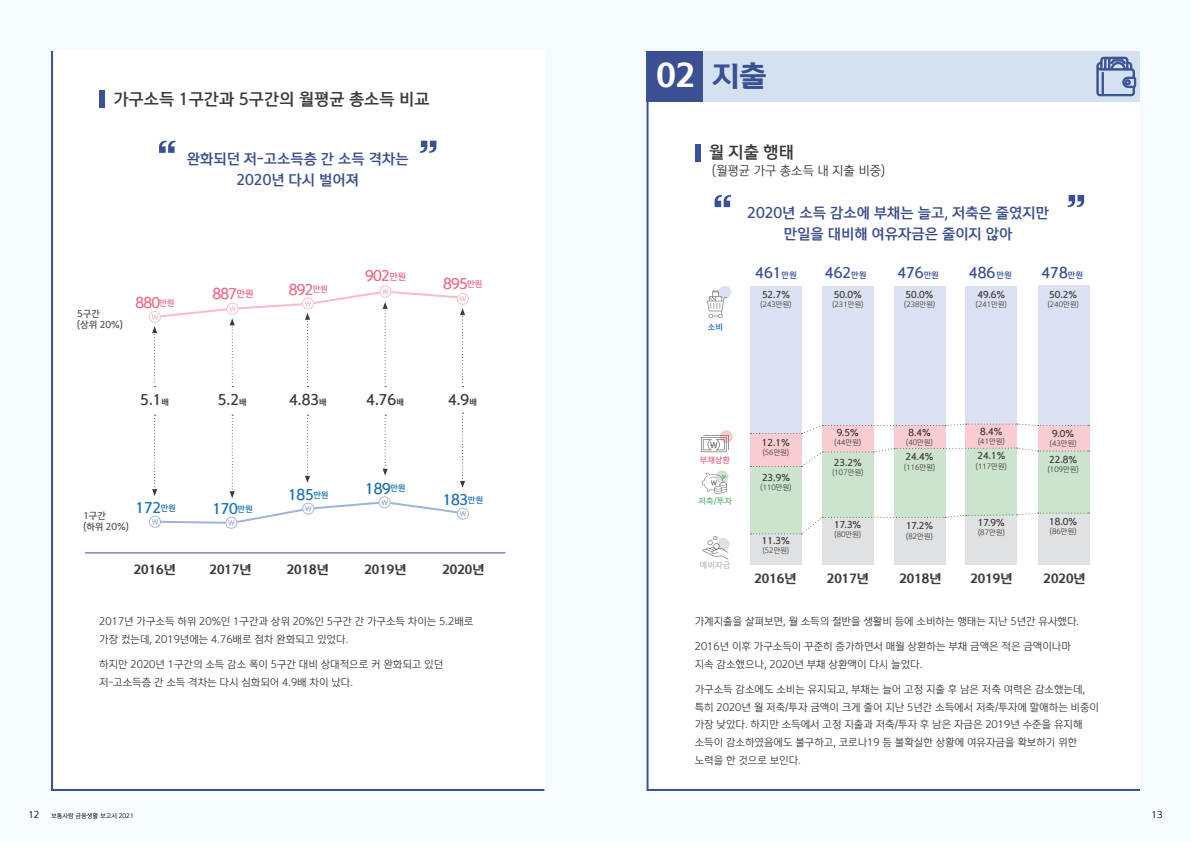
<style>
.page{position:relative;width:1191px;height:842px;background:#f5fbfe}
.page>*{position:absolute;margin:0;border:0;box-sizing:border-box;transform-origin:0 0}
.t1{font:700 31px "One Shinhan";color:#fff}
.t2{font:500 16px "One Shinhan";color:#3e3a39}
.t3{font:500 14px/21px "One Shinhan";color:#3a4d8a;text-align:center}
.t4{font:500 14px "One Shinhan";color:#3b5093}
.t5{font:500 14px "One Shinhan";letter-spacing:-.05em;color:#ec6d88}
.t6{font:500 14px "One Shinhan";letter-spacing:-.025em;color:#1c71b3}
.t7{font:500 14px "One Shinhan";color:#3e3a39}
.t8{font:700 12px "One Shinhan";color:#3e3a39}
.t9{font:300 12px "One Shinhan";color:#3e3a39}
.t10{font:300 10px/17.6px "One Shinhan";color:#3e3a39}
.t11{font:500 9px "One Shinhan";color:#3e3a39}
.t12{font:500 9px/10.8px "One Shinhan";color:#595757}
.t13{font:300 9px "One Shinhan";color:#000}
.t14{font:500 8px "One Shinhan";color:#6bb881}
.t15{font:500 8px "One Shinhan";color:#bdc3c4}
.t16{font:500 8px "One Shinhan";color:#ec6d88}
.t17{font:500 8px "One Shinhan";color:#2570b3}
.t18{font:300 7px "One Shinhan";color:#3e3a39}
.t19{font:300 6px "One Shinhan";color:#000}
.s1{font-size:27px;color:#3b5093}
.s2{font-size:9.3px}
.s3{font-size:9px}
.s4{font-size:8.3px}
.s5{font-size:8px}
</style>
<div class="page">
<svg style="left:646px;top:51px;width:494px;height:740px"></svg>
<svg style="left:1096px;top:57px;width:40px;height:39px;background:#93a4c8"></svg>
<div style="left:646px;top:51px;width:56px;height:51px;background:#3b5093"></div>
<div style="left:1038px;top:285px;width:51px;height:141px;background:#dce1f1"></div>
<div style="left:1038px;top:514px;width:51px;height:51px;background:#dfe1e2"></div>
<div style="left:965px;top:286px;width:51px;height:138px;background:#dce1f1"></div>
<div style="left:965px;top:515px;width:51px;height:50px;background:#dfe1e2"></div>
<div style="left:895px;top:517px;width:51px;height:48px;background:#dfe1e2"></div>
<div style="left:895px;top:286px;width:51px;height:140px;background:#dce1f1"></div>
<div style="left:822px;top:517px;width:51px;height:48px;background:#dfe1e2"></div>
<div style="left:822px;top:286px;width:51px;height:140px;background:#dce1f1"></div>
<div style="left:750px;top:286px;width:51px;height:147px;background:#dce1f1"></div>
<div style="left:750px;top:534px;width:51px;height:31px;background:#dfe1e2"></div>
<div style="left:717px;top:538px;width:13px;height:13px;background:#dfe1e2;border-radius:50%"></div>
<svg style="left:702px;top:536px;width:26px;height:23px"></svg>
<div style="left:718px;top:286px;width:13px;height:13px;background:#dbe1f1;border-radius:50%"></div>
<svg style="left:707px;top:290px;width:20px;height:28px"></svg>
<svg style="left:715px;top:470px;width:13px;height:13px"></svg>
<svg style="left:702px;top:472px;width:25px;height:22px"></svg>
<div style="left:720px;top:430px;width:13px;height:13px;background:#f8ccd1;border-radius:50%"></div>
<svg style="left:701px;top:435px;width:28px;height:17px"></svg>
<div style="left:750px;top:467px;width:51px;height:67px;background:#cce4ce"></div>
<div style="left:750px;top:433px;width:51px;height:34px;background:#f8ccd1"></div>
<div style="left:822px;top:452px;width:51px;height:65px;background:#cce4ce"></div>
<div style="left:822px;top:425px;width:51px;height:27px;background:#f8ccd1"></div>
<div style="left:895px;top:449px;width:51px;height:68px;background:#cce4ce"></div>
<div style="left:895px;top:425px;width:51px;height:24px;background:#f8ccd1"></div>
<div style="left:965px;top:448px;width:51px;height:67px;background:#cce4ce"></div>
<div style="left:965px;top:424px;width:51px;height:24px;background:#f8ccd1"></div>
<div style="left:1038px;top:450px;width:51px;height:64px;background:#cce4ce"></div>
<div style="left:1038px;top:426px;width:51px;height:25px;background:#f8ccd1"></div>
<svg style="left:750px;top:423px;width:339px;height:11px"></svg>
<svg style="left:750px;top:512px;width:339px;height:22px"></svg>
<svg style="left:750px;top:447px;width:339px;height:20px"></svg>
<div style="left:51px;top:51px;width:494px;height:740px;background:#fff"></div>
<hr style="left:85px;top:552px;width:420px;height:1px;background:#3b5093">
<svg style="left:420px;top:141px;width:16px;height:12px"></svg>
<svg style="left:159px;top:141px;width:16px;height:12px"></svg>
<svg style="left:1067px;top:195px;width:17px;height:12px"></svg>
<svg style="left:714px;top:195px;width:17px;height:12px"></svg>
<div style="left:149px;top:286px;width:320px;height:101px;background:#fff"></div>
<div style="left:99px;top:91px;width:6px;height:17px;background:#3b5093"></div>
<div style="left:694px;top:145px;width:6px;height:17px;background:#3b5093"></div>
<div style="left:149px;top:413px;width:320px;height:116px;background:#fff"></div>
<h2 class="t2" style="left:113px;top:89px;width:317px">가구소득 1구간과 5구간의 월평균 총소득 비교</h2>
<h1 class="t1" style="left:656px;top:55px;width:111px">02 <span class="s1">지출</span></h1>
<p class="t12" style="left:77px;top:308px;width:47px">5구간<br>(상위 20%)</p>
<h3 class="t5" style="left:135px;top:293px;width:40px">880<sup>만원</sup></h3>
<h3 class="t3" style="left:187px;top:149px;width:223px">완화되던 저-고소득층 간 소득 격차는<br>2020년 다시 벌어져</h3>
<h2 class="t2" style="left:709px;top:142px;width:86px">월 지출 행태</h2>
<p class="t9" style="left:712px;top:163px;width:174px">(월평균 가구 총소득 내 지출 비중)</p>
<h3 class="t3" style="left:747px;top:203px;width:303px">2020년 소득 감소에 부채는 늘고, 저축은 줄였지만 만일을 대비해 여유자금은 줄이지 않아</h3>
<h3 class="t5" style="left:212px;top:285px;width:43px">887<span class="s2">만원</span></h3>
<h3 class="t5" style="left:289px;top:280px;width:40px">892<sup>만원</sup></h3>
<h3 class="t5" style="left:365px;top:267px;width:42px">902<span class="s3">만원</span></h3>
<h3 class="t5" style="left:443px;top:275px;width:41px">895<span class="s4">만원</span></h3>
<p class="t17" style="left:707px;top:322px;width:17px">소비</p>
<h3 class="t4" style="left:755px;top:264px;width:43px">461<span class="s5">만원</span></h3>
<h3 class="t4" style="left:825px;top:264px;width:43px">462<span class="s5">만원</span></h3>
<h3 class="t4" style="left:897px;top:264px;width:43px">476<span class="s5">만원</span></h3>
<h3 class="t4" style="left:969px;top:264px;width:44px">486 <span class="s5">만원</span></h3>
<h3 class="t4" style="left:1041px;top:264px;width:43px">478<span class="s5">만원</span></h3>
<p class="t11" style="left:762px;top:289px;width:29px">52.7%</p>
<p class="t18" style="left:760px;top:300px;width:32px">(243만원)</p>
<p class="t11" style="left:834px;top:289px;width:29px">50.0%</p>
<p class="t18" style="left:832px;top:300px;width:32px">(231만원)</p>
<p class="t11" style="left:905px;top:289px;width:29px">50.0%</p>
<p class="t18" style="left:904px;top:300px;width:32px">(238만원)</p>
<p class="t11" style="left:977px;top:289px;width:29px">49.6%</p>
<p class="t18" style="left:976px;top:300px;width:32px">(241만원)</p>
<p class="t11" style="left:1049px;top:289px;width:29px">50.2%</p>
<p class="t18" style="left:1047px;top:300px;width:32px">(240만원)</p>
<h3 class="t7" style="left:140px;top:391px;width:30px">5.1<span class="s5">배</span></h3>
<h3 class="t7" style="left:218px;top:391px;width:30px">5.2<span class="s5">배</span></h3>
<h3 class="t7" style="left:289px;top:391px;width:39px">4.83<span class="s5">배</span></h3>
<h3 class="t7" style="left:366px;top:391px;width:39px">4.76<span class="s5">배</span></h3>
<h3 class="t7" style="left:448px;top:391px;width:30px">4.9<span class="s5">배</span></h3>
<p class="t12" style="left:83px;top:511px;width:47px">1구간<br>(하위 20%)</p>
<h3 class="t6" style="left:136px;top:499px;width:42px">172<sup>만원</sup></h3>
<h3 class="t6" style="left:212px;top:500px;width:42px">170<sup>만원</sup></h3>
<h3 class="t6" style="left:288px;top:486px;width:42px">185<sup>만원</sup></h3>
<h3 class="t6" style="left:365px;top:479px;width:42px">189<sup>만원</sup></h3>
<h3 class="t6" style="left:443px;top:491px;width:42px">183<sup>만원</sup></h3>
<p class="t16" style="left:700px;top:455px;width:32px">부채상환</p>
<p class="t14" style="left:698px;top:496px;width:35px">저축/투자</p>
<p class="t11" style="left:762px;top:437px;width:29px">12.1%</p>
<p class="t18" style="left:762px;top:448px;width:28px">(56만원)</p>
<p class="t11" style="left:762px;top:472px;width:29px">23.9%</p>
<p class="t18" style="left:760px;top:483px;width:32px">(110만원)</p>
<p class="t11" style="left:762px;top:535px;width:29px">11.3%</p>
<p class="t18" style="left:762px;top:546px;width:28px">(52만원)</p>
<p class="t11" style="left:836px;top:427px;width:23px">9.5%</p>
<p class="t18" style="left:834px;top:438px;width:28px">(44만원)</p>
<p class="t11" style="left:908px;top:427px;width:24px">8.4%</p>
<p class="t18" style="left:906px;top:438px;width:28px">(40만원)</p>
<p class="t11" style="left:980px;top:426px;width:24px">8.4%</p>
<p class="t18" style="left:978px;top:437px;width:28px">(41만원)</p>
<p class="t11" style="left:1052px;top:427px;width:23px">9.0%</p>
<p class="t18" style="left:1049px;top:438px;width:28px">(43만원)</p>
<p class="t11" style="left:834px;top:457px;width:29px">23.2%</p>
<p class="t18" style="left:832px;top:468px;width:32px">(107만원)</p>
<p class="t11" style="left:905px;top:451px;width:29px">24.4%</p>
<p class="t18" style="left:904px;top:462px;width:32px">(116만원)</p>
<p class="t11" style="left:977px;top:450px;width:29px">24.1%</p>
<p class="t18" style="left:976px;top:461px;width:32px">(117만원)</p>
<p class="t11" style="left:1049px;top:453px;width:29px">22.8%</p>
<p class="t18" style="left:1047px;top:464px;width:32px">(109만원)</p>
<p class="t11" style="left:834px;top:519px;width:29px">17.3%</p>
<p class="t18" style="left:834px;top:530px;width:28px">(80만원)</p>
<p class="t11" style="left:906px;top:520px;width:29px">17.2%</p>
<p class="t18" style="left:906px;top:531px;width:28px">(82만원)</p>
<p class="t11" style="left:977px;top:517px;width:29px">17.9%</p>
<p class="t18" style="left:978px;top:528px;width:28px">(87만원)</p>
<p class="t11" style="left:1049px;top:516px;width:29px">18.0%</p>
<p class="t18" style="left:1049px;top:527px;width:28px">(86만원)</p>
<p class="t8" style="left:134px;top:561px;width:43px">2016년</p>
<p class="t8" style="left:209px;top:561px;width:43px">2017년</p>
<p class="t8" style="left:287px;top:561px;width:43px">2018년</p>
<p class="t8" style="left:364px;top:562px;width:43px">2019년</p>
<p class="t8" style="left:442px;top:561px;width:43px">2020년</p>
<p class="t15" style="left:700px;top:560px;width:32px">예비자금</p>
<p class="t8" style="left:754px;top:570px;width:43px">2016년</p>
<p class="t8" style="left:827px;top:570px;width:43px">2017년</p>
<p class="t8" style="left:899px;top:570px;width:43px">2018년</p>
<p class="t8" style="left:970px;top:570px;width:43px">2019년</p>
<p class="t8" style="left:1043px;top:570px;width:43px">2020년</p>
<p class="t10" style="left:99px;top:613px;width:376px">2017년 가구소득 하위 20%인 1구간과 상위 20%인 5구간 간 가구소득 차이는 5.2배로 가장 컸는데, 2019년에는 4.76배로 점차 완화되고 있었다.</p>
<p class="t10" style="left:99px;top:656px;width:345px">하지만 2020년 1구간의 소득 감소 폭이 5구간 대비 상대적으로 커 완화되고 있던 저-고소득층 간 소득 격차는 다시 심화되어 4.9배 차이 났다.</p>
<p class="t10" style="left:694px;top:613px;width:386px">가계지출을 살펴보면, 월 소득의 절반을 생활비 등에 소비하는 행태는 지난 5년간 유사했다.</p>
<p class="t10" style="left:694px;top:638px;width:378px">2016년 이후 가구소득이 꾸준히 증가하면서 매월 상환하는 부채 금액은 적은 금액이나마 지속 감소했으나, 2020년 부채 상환액이 다시 늘었다.</p>
<p class="t10" style="left:694px;top:681px;width:406px">가구소득 감소에도 소비는 유지되고, 부채는 늘어 고정 지출 후 남은 저축 여력은 감소했는데, 특히 2020년 월 저축/투자 금액이 크게 줄어 지난 5년간 소득에서 저축/투자에 할애하는 비중이 가장 낮았다. 하지만 소득에서 고정 지출과 저축/투자 후 남은 자금은 2019년 수준을 유지해 소득이 감소하였음에도 불구하고, 코로나19 등 불확실한 상황에 여유자금을 확보하기 위한 노력을 한 것으로 보인다.</p>
<p class="t13" style="left:28px;top:809px;width:13px">12</p>
<p class="t19" style="left:51px;top:812px;width:84px">보통사람 금융생활 보고서 2021</p>
<p class="t13" style="left:1151px;top:809px;width:13px">13</p>
</div>
